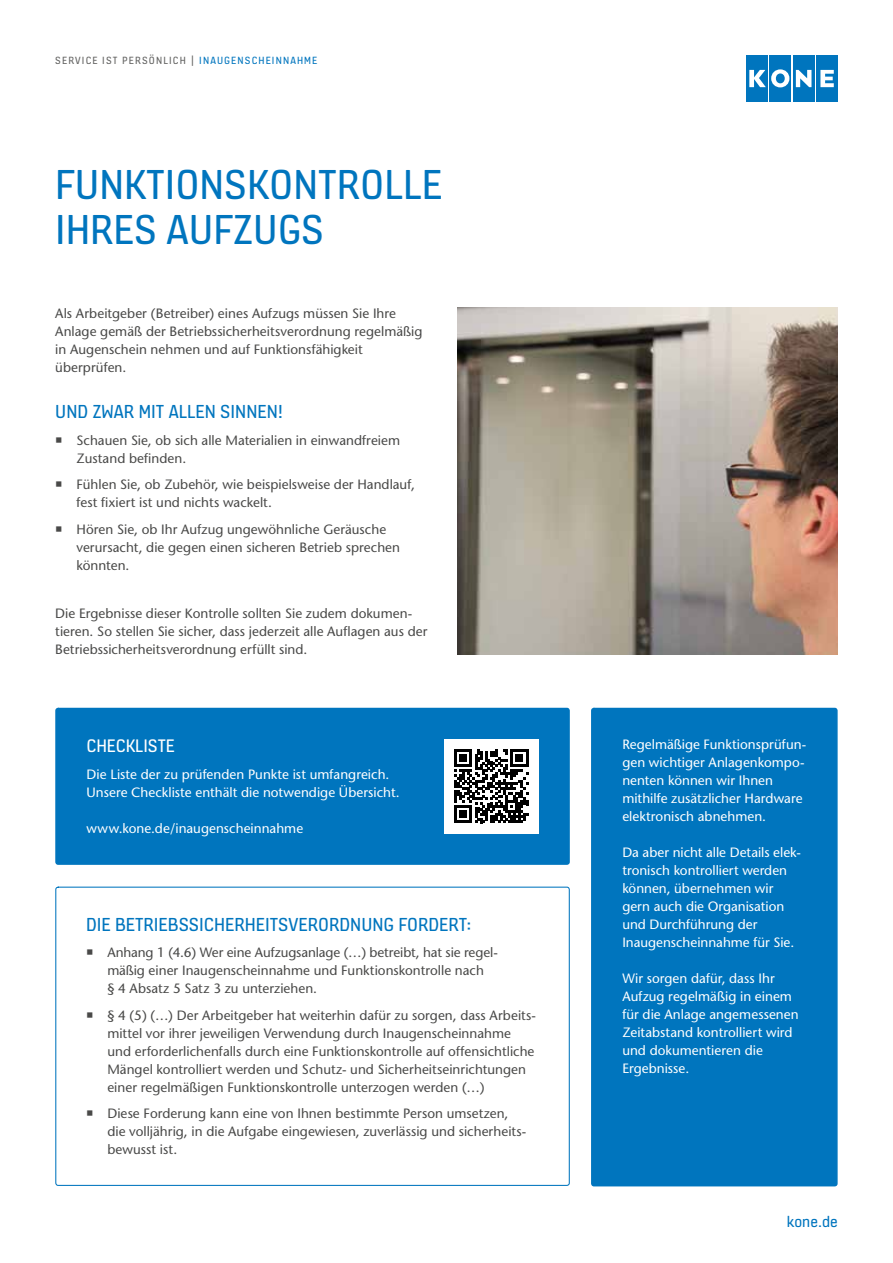
<style>
.page{position:relative;width:893px;height:1263px;background:#fff}
.page>*{position:absolute;margin:0;border:0;box-sizing:border-box;transform-origin:0 0}
.t1{font:45px/45px "KONE Information v 12";color:#0075be}
.t2{font:20.25px "KONE Information v 12";color:#0075be}
.t3{font:19.5px "KONE Information v 12";color:#fff}
.t4{font:16.5px "KONE Information v 12";color:#0075be}
.t5{font:13.5px/18px "Stone Sans";letter-spacing:.005em;color:#494948}
.t6{font:13.5px/18px "Stone Sans";color:#fff}
.t7{font:11.25px "KONE Information v 12";letter-spacing:.1em;color:#636362}
.s1{color:#0075be}
</style>
<div class="page">
<img style="left:457px;top:308px;width:381px;height:346px">
<div style="left:55px;top:887px;width:515px;height:299px;border:1px solid #0075be;border-radius:2px"></div>
<div style="left:592px;top:708px;width:245px;height:478px;background:#0075be;border-radius:2px"></div>
<div style="left:591px;top:708px;width:247px;height:478px;border:2px solid #0075be;border-radius:2px"></div>
<div style="left:56px;top:708px;width:513px;height:156px;background:#0075be;border-radius:2px"></div>
<div style="left:55px;top:708px;width:515px;height:157px;border:2px solid #0075be;border-radius:2px"></div>
<div style="left:444px;top:739px;width:94px;height:94px;background:#fff"></div>
<svg style="left:454px;top:749px;width:74px;height:74px"></svg>
<div style="left:746px;top:55px;width:21px;height:47px;background:#0075be"></div>
<div style="left:793px;top:55px;width:21px;height:47px;background:#0075be"></div>
<svg style="left:796px;top:70px;width:15px;height:17px"></svg>
<div style="left:770px;top:55px;width:21px;height:47px;background:#0075be"></div>
<svg style="left:749px;top:69px;width:40px;height:18px"></svg>
<div style="left:816px;top:55px;width:22px;height:47px;background:#0075be"></div>
<svg style="left:820px;top:70px;width:14px;height:17px"></svg>
<p class="t7" style="left:55px;top:54px;width:264px">SERVICE IST PERSÖNLICH | <span class="s1">INAUGENSCHEINNAHME</span></p>
<h1 class="t1" style="left:55px;top:162px;width:388px">FUNKTIONSKONTROLLE<br>IHRES AUFZUGS</h1>
<p class="t5" style="left:55px;top:304px;width:369px">Als Arbeitgeber (Betreiber) eines Aufzugs müssen Sie Ihre Anlage gemäß der Betriebssicherheitsverordnung regelmäßig in Augenschein nehmen und auf Funktionsfähigkeit überprüfen.</p>
<h2 class="t2" style="left:55px;top:400px;width:229px">UND ZWAR MIT ALLEN SINNEN!</h2>
<p class="t5" style="left:77px;top:431px;width:325px;text-indent:-21px">○ Schauen Sie, ob sich alle Materialien in einwandfreiem<br>Zustand befinden.</p>
<p class="t5" style="left:77px;top:475px;width:340px;text-indent:-21px">○ Fühlen Sie, ob Zubehör, wie beispielsweise der Handlauf, fest fixiert ist und nichts wackelt.</p>
<p class="t5" style="left:77px;top:520px;width:325px;text-indent:-21px">○ Hören Sie, ob Ihr Aufzug ungewöhnliche Geräusche verursacht, die gegen einen sicheren Betrieb sprechen könnten.</p>
<p class="t5" style="left:55px;top:604px;width:374px">Die Ergebnisse dieser Kontrolle sollten Sie zudem dokumen&shy;tieren. So stellen Sie sicher, dass jederzeit alle Auflagen aus der<br>Betriebssicherheitsverordnung erfüllt sind.</p>
<h3 class="t3" style="left:87px;top:734px;width:90px">CHECKLISTE</h3>
<p class="t6" style="left:87px;top:765px;width:315px">Die Liste der zu prüfenden Punkte ist umfangreich.<br>Unsere Checkliste enthält die notwendige Übersicht.</p>
<p class="t6" style="left:87px;top:819px;width:218px">www.kone.de/inaugenscheinnahme</p>
<h2 class="t2" style="left:86px;top:912px;width:387px">DIE BETRIEBSSICHERHEITSVERORDNUNG FORDERT:</h2>
<p class="t5" style="left:107px;top:943px;width:392px;text-indent:-21px">○ Anhang 1 (4.6) Wer eine Aufzugsanlage (…) betreibt, hat sie regel&shy;mäßig einer Inaugenscheinnahme und Funktionskontrolle nach<br>§ 4 Absatz 5 Satz 3 zu unterziehen.</p>
<p class="t5" style="left:107px;top:1006px;width:430px;text-indent:-21px">○ § 4 (5) (…) Der Arbeitgeber hat weiterhin dafür zu sorgen, dass Arbeits&shy;mittel vor ihrer jeweiligen Verwendung durch Inaugenscheinnahme und erforderlichenfalls durch eine Funktionskontrolle auf offensichtliche Mängel kontrolliert werden und Schutz- und Sicherheitseinrichtungen einer regelmäßigen Funktionskontrolle unterzogen werden (…)</p>
<p class="t5" style="left:107px;top:1104px;width:421px;text-indent:-21px">○ Diese Forderung kann eine von Ihnen bestimmte Person umsetzen, die volljährig, in die Aufgabe eingewiesen, zuverlässig und sicherheits&shy;bewusst ist.</p>
<p class="t6" style="left:622px;top:735px;width:185px">Regelmäßige Funktionsprüfun&shy;gen wichtiger Anlagenkompo&shy;nenten können wir Ihnen mithilfe zusätzlicher Hardware elektronisch abnehmen.</p>
<p class="t6" style="left:622px;top:843px;width:180px">Da aber nicht alle Details elek&shy;tronisch kontrolliert werden können, übernehmen wir gern auch die Organisation und Durchführung der<br>Inaugenscheinnahme für Sie.</p>
<p class="t6" style="left:622px;top:969px;width:178px">Wir sorgen dafür, dass Ihr<br>Aufzug regelmäßig in einem für die Anlage angemessenen<br>Zeitabstand kontrolliert wird und dokumentieren die<br>Ergebnisse.</p>
<p class="t4" style="left:787px;top:1212px;width:52px">kone.de</p>
</div>
